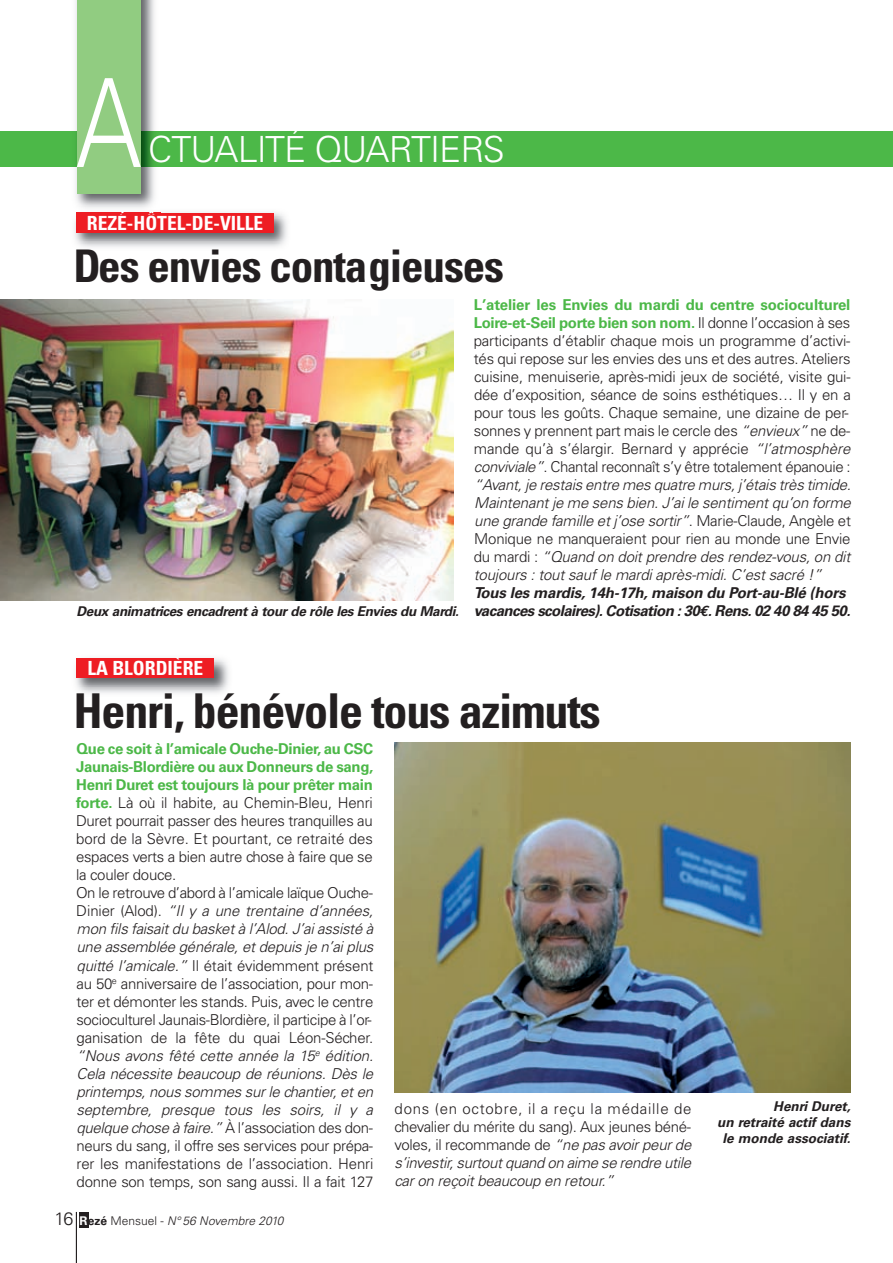
<style>
.page{position:relative;width:893px;height:1263px;background:#fff}
.page>*{position:absolute;margin:0;border:0;box-sizing:border-box;transform-origin:0 0}
.t1{font:300 123px "Univers";color:#fff;scale:.8 1}
.t2{font:700 condensed 48px "Univers";letter-spacing:-.025em;color:#231f20}
.t3{font:700 condensed 45px "Univers";letter-spacing:-.025em;color:#231f20}
.t4{font:300 36px "Univers";letter-spacing:-.025em;color:#fff}
.t5{font:700 condensed 19.5px "Univers";color:#fff}
.t6{font:300 15px/18px "Univers";letter-spacing:-.015em;color:#231f20}
.t7{font:italic 700 15px/18px "Univers";letter-spacing:-.035em;color:#231f20}
.t8{font:italic 700 13.5px "Univers";letter-spacing:-.025em;color:#231f20}
.t9{font:italic 700 13.5px/16.2px "Univers";color:#231f20;text-align:right}
.t10{font:italic 300 12px "Univers";letter-spacing:.005em;color:#231f20}
.s1{font-weight:700;color:#4cb848}
.s2{font-style:italic}
.s3{font-family:"Euro Mono"}
.s4{font-style:normal;font-size:18px}
.s5{font-weight:700;font-style:normal;color:#fff}
.s6{font-weight:700;font-style:normal}
.s7{font-style:normal}
</style>
<div class="page">
<div style="left:79px;top:1212px;width:10px;height:15px;background:#231f20"></div>
<hr style="left:76px;top:1212px;width:1px;height:51px;background:#231f20">
<img style="left:74px;top:212px;width:213px;height:35px">
<div style="left:77px;top:213px;width:197px;height:20px;background:#ee1d23"></div>
<img style="left:0;top:299px;width:454px;height:302px">
<div style="left:0;top:132px;width:893px;height:35px;background:#4cb848"></div>
<img style="left:70px;top:0;width:90px;height:213px">
<img style="left:121px;top:211px;width:33px;height:2px">
<div style="left:77px;top:0;width:64px;height:194px;background:#91cc81"></div>
<img style="left:75px;top:658px;width:154px;height:35px">
<div style="left:77px;top:658px;width:137px;height:20px;background:#ee1d23"></div>
<img style="left:395px;top:743px;width:455px;height:349px">
<h1 class="t1" style="left:76px;top:78px;width:84px">A</h1>
<h3 class="t4" style="left:148px;top:136px;width:358px">CTUALITÉ QUARTIERS</h3>
<h3 class="t5" style="left:87px;top:216px;width:178px">REZÉ-HÔTEL-DE-VILLE</h3>
<h3 class="t3" style="left:74px;top:250px;width:432px">Des envies contagieuses</h3>
<p class="t8" style="left:77px;top:606px;width:384px">Deux animatrices encadrent à tour de rôle les Envies du Mardi.</p>
<p class="t6" style="left:474px;top:297px;width:379px"><span class="s1">L’atelier les Envies du mardi du centre socioculturel Loire-et-Seil porte bien son nom.</span> Il donne l’occasion à ses participants d’établir chaque mois un programme d’activi&shy;tés qui repose sur les envies des uns et des autres. Ateliers cuisine, menuiserie, après-midi jeux de société, visite gui&shy;dée d’exposition, séance de soins esthétiques… Il y en a pour tous les goûts. Chaque semaine, une dizaine de per&shy;sonnes y prennent part mais le cercle des <span class="s2">“envieux”</span> ne de&shy;mande qu’à s’élargir. Bernard y apprécie <span class="s2">“l’atmosphère conviviale”</span>. Chantal reconnaît s’y être totalement épanouie : <span class="s2">“Avant, je restais entre mes quatre murs, j’étais très timide.<br>Maintenant je me sens bien. J’ai le sentiment qu’on forme une grande famille et j’ose sortir”</span>. Marie-Claude, Angèle et Monique ne manqueraient pour rien au monde une Envie du mardi : <span class="s2">“Quand on doit prendre des rendez-vous, on dit toujours : tout sauf le mardi après-midi. C’est sacré !”</span></p>
<p class="t7" style="left:474px;top:585px;width:378px">Tous les mardis, 14h-17h, maison du Port-au-Blé (hors vacances scolaires). Cotisation : 30<span class="s3">€</span>. Rens. 02 40 84 45 50.</p>
<h3 class="t5" style="left:88px;top:661px;width:117px">LA BLORDIÈRE</h3>
<h2 class="t2" style="left:74px;top:694px;width:529px">Henri, bénévole tous azimuts</h2>
<p class="t6" style="left:76px;top:741px;width:299px"><span class="s1">Que ce soit à l’amicale Ouche-Dinier, au CSC Jaunais-Blordière ou aux Donneurs de sang, Henri Duret est toujours là pour prêter main forte.</span> Là où il habite, au Chemin-Bleu, Henri Duret pourrait passer des heures tranquilles au bord de la Sèvre. Et pourtant, ce retraité des espaces verts a bien autre chose à faire que se la couler douce.<br>On le retrouve d’abord à l’amicale laïque Ouche-Dinier (Alod). <span class="s2">“Il y a une trentaine d’années, mon fils faisait du basket à l’Alod. J’ai assisté à une assemblée générale, et depuis je n’ai plus quitté l’amicale.”</span> Il était évidemment présent au 50<sup>e</sup> anniversaire de l’association, pour mon&shy;ter et démonter les stands. Puis, avec le centre socioculturel Jaunais-Blordière, il participe à l’or&shy;ganisation de la fête du quai Léon-Sécher. <span class="s2">“Nous avons fêté cette année la 15</span><sup>e</sup> <span class="s2">édition.<br>Cela nécessite beaucoup de réunions. Dès le printemps, nous sommes sur le chantier, et en septembre, presque tous les soirs, il y a quelque chose à faire.”</span> À l’association des don&shy;neurs du sang, il offre ses services pour prépa&shy;rer les manifestations de l’association. Henri donne son temps, son sang aussi. Il a fait 127</p>
<p class="t10" style="left:54px;top:1217px;width:231px"><span class="s4">16</span> <span class="s5">R</span><span class="s6">ezé</span> <span class="s7">Mensuel -</span> N° 56 Novembre 2010</p>
<p class="t6" style="left:394px;top:1101px;width:299px;text-align:justify">dons (en octobre, il a reçu la médaille de chevalier du mérite du sang). Aux jeunes béné&shy;voles, il recommande de <span class="s2">“ne pas avoir peur de s’investir, surtout quand on aime se rendre utile car on reçoit beaucoup en retour.”</span></p>
<p class="t9" style="left:717px;top:1099px;width:135px">Henri Duret,<br>un retraité actif dans le monde associatif.</p>
</div>
